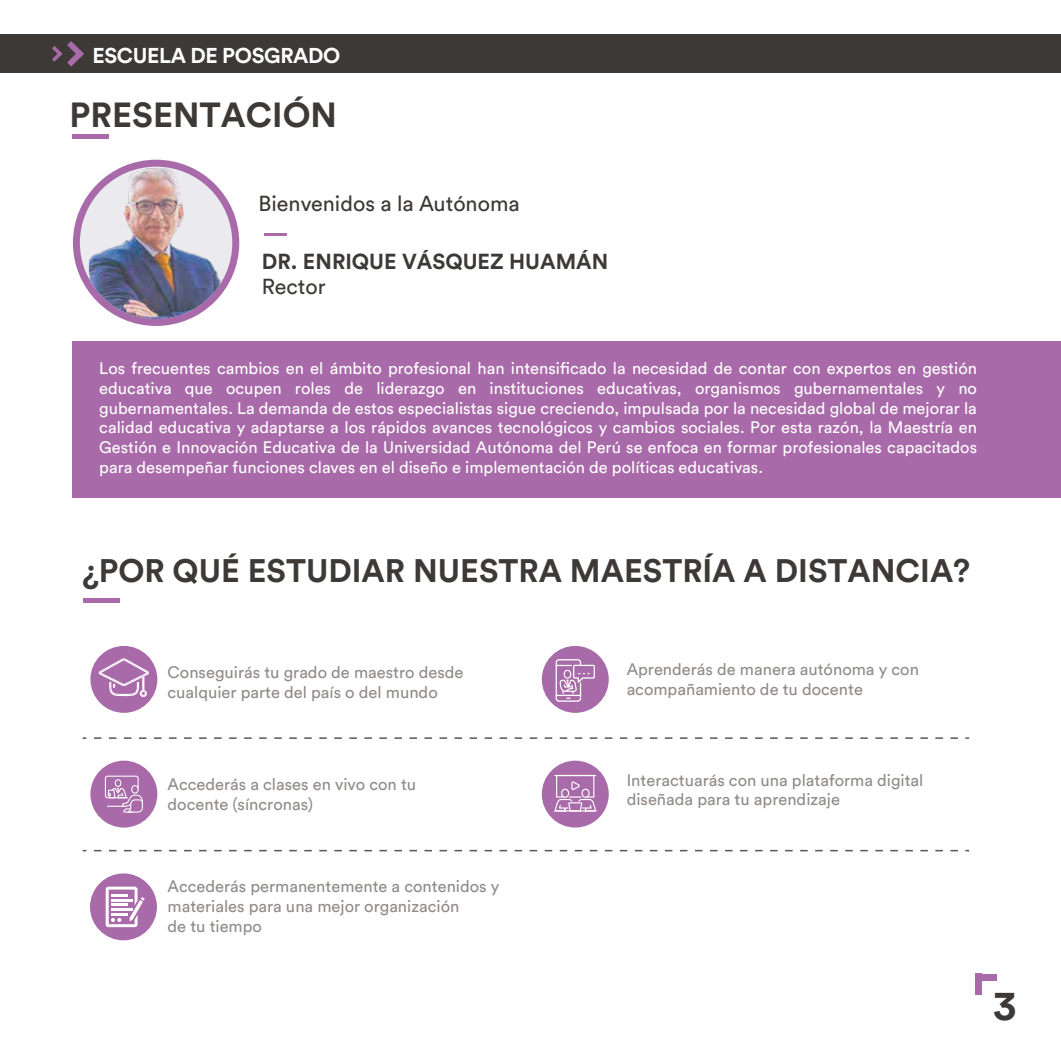
<style>
.page{position:relative;width:1061px;height:1060px;background:#fff}
.page>*{position:absolute;margin:0;border:0;box-sizing:border-box;transform-origin:0 0}
.t1{font:700 41.85px "Circular Std";color:#3c3936}
.t2{font:700 34.5px "Circular Std";color:#3c3936}
.t3{font:700 32.25px "Circular Std";color:#3c3936}
.t4{font:21.45px "Circular Std";color:#3c3936}
.t5{font:700 21.45px "Circular Std";color:#3c3936}
.t6{font:700 21.3px "Circular Std";letter-spacing:-.015em;color:#fff}
.t7{font:16.5px/19.8px "Circular Std";color:#fff;text-align:justify}
.t8{font:16.5px/19.8px "Circular Std";color:#918b8a}
</style>
<div class="page">
<div style="left:72px;top:341px;width:988px;height:157px;background:#a96aa9"></div>
<div style="left:0;top:34px;width:1060px;height:39px;background:#3c3936"></div>
<div style="left:975px;top:974px;width:21px;height:6px;background:#a96aa9"></div>
<div style="left:975px;top:974px;width:7px;height:21px;background:#a96aa9"></div>
<svg style="left:52px;top:41px;width:32px;height:26px"></svg>
<svg style="left:73px;top:160px;width:166px;height:166px;background:#b888b9"></svg>
<img style="left:89px;top:168px;width:143px;height:151px">
<hr style="left:73px;top:135px;width:36px;height:4px;background:#a96aa9">
<hr style="left:264px;top:233px;width:22px;height:3px;background:#a96aa9">
<hr style="left:83px;top:598px;width:36px;height:4px;background:#a96aa9">
<div style="left:542px;top:646px;width:66px;height:67px;background:#a96aa9;border-radius:50%"></div>
<div style="left:542px;top:761px;width:66px;height:67px;background:#a96aa9;border-radius:50%"></div>
<div style="left:90px;top:646px;width:67px;height:67px;background:#a96aa9;border-radius:50%"></div>
<div style="left:90px;top:761px;width:67px;height:67px;background:#a96aa9;border-radius:50%"></div>
<svg style="left:94px;top:737px;width:875px;height:2px"></svg>
<svg style="left:94px;top:850px;width:875px;height:1px"></svg>
<svg style="left:105px;top:776px;width:38px;height:37px"></svg>
<hr style="left:553px;top:810px;width:43px;height:1px;background:#fff">
<svg style="left:554px;top:775px;width:42px;height:36px"></svg>
<svg style="left:555px;top:659px;width:40px;height:43px"></svg>
<svg style="left:99px;top:658px;width:50px;height:39px"></svg>
<div style="left:90px;top:873px;width:67px;height:67px;background:#a96aa9;border-radius:50%"></div>
<svg style="left:106px;top:887px;width:39px;height:40px"></svg>
<p class="t6" style="left:92px;top:41px;width:249px">ESCUELA DE POSGRADO</p>
<h2 class="t2" style="left:70px;top:93px;width:269px">PRESENTACIÓN</h2>
<h3 class="t4" style="left:258px;top:191px;width:262px">Bienvenidos a la Autónoma</h3>
<h3 class="t5" style="left:262px;top:248px;width:348px">DR. ENRIQUE VÁSQUEZ HUAMÁN</h3>
<h3 class="t4" style="left:262px;top:274px;width:65px">Rector</h3>
<p class="t7" style="left:99px;top:358px;width:879px">Los frecuentes cambios en el ámbito profesional han intensificado la necesidad de contar con expertos en gestión educativa que ocupen roles de liderazgo en instituciones educativas, organismos gubernamentales y no gubernamentales. La demanda de estos especialistas sigue creciendo, impulsada por la necesidad global de mejorar la calidad educativa y adaptarse a los rápidos avances tecnológicos y cambios sociales. Por esta razón, la Maestría en Gestión e Innovación Educativa de la Universidad Autónoma del Perú se enfoca en formar profesionales capacitados para desempeñar funciones claves en el diseño e implementación de políticas educativas.</p>
<h3 class="t3" style="left:83px;top:549px;width:888px">¿POR QUÉ ESTUDIAR NUESTRA MAESTRÍA A DISTANCIA?</h3>
<p class="t8" style="left:167px;top:662px;width:297px">Conseguirás tu grado de maestro desde cualquier parte del país o del mundo</p>
<p class="t8" style="left:167px;top:774px;width:250px">Accederás a clases en vivo con tu docente (síncronas)</p>
<p class="t8" style="left:167px;top:876px;width:333px">Accederás permanentemente a contenidos y materiales para una mejor organización<br>de tu tiempo</p>
<p class="t8" style="left:626px;top:659px;width:294px">Aprenderás de manera autónoma y con acompañamiento de tu docente</p>
<p class="t8" style="left:626px;top:770px;width:298px">Interactuarás con una plataforma digital diseñada para tu aprendizaje</p>
<h1 class="t1" style="left:993px;top:978px;width:24px">3</h1>
</div>
